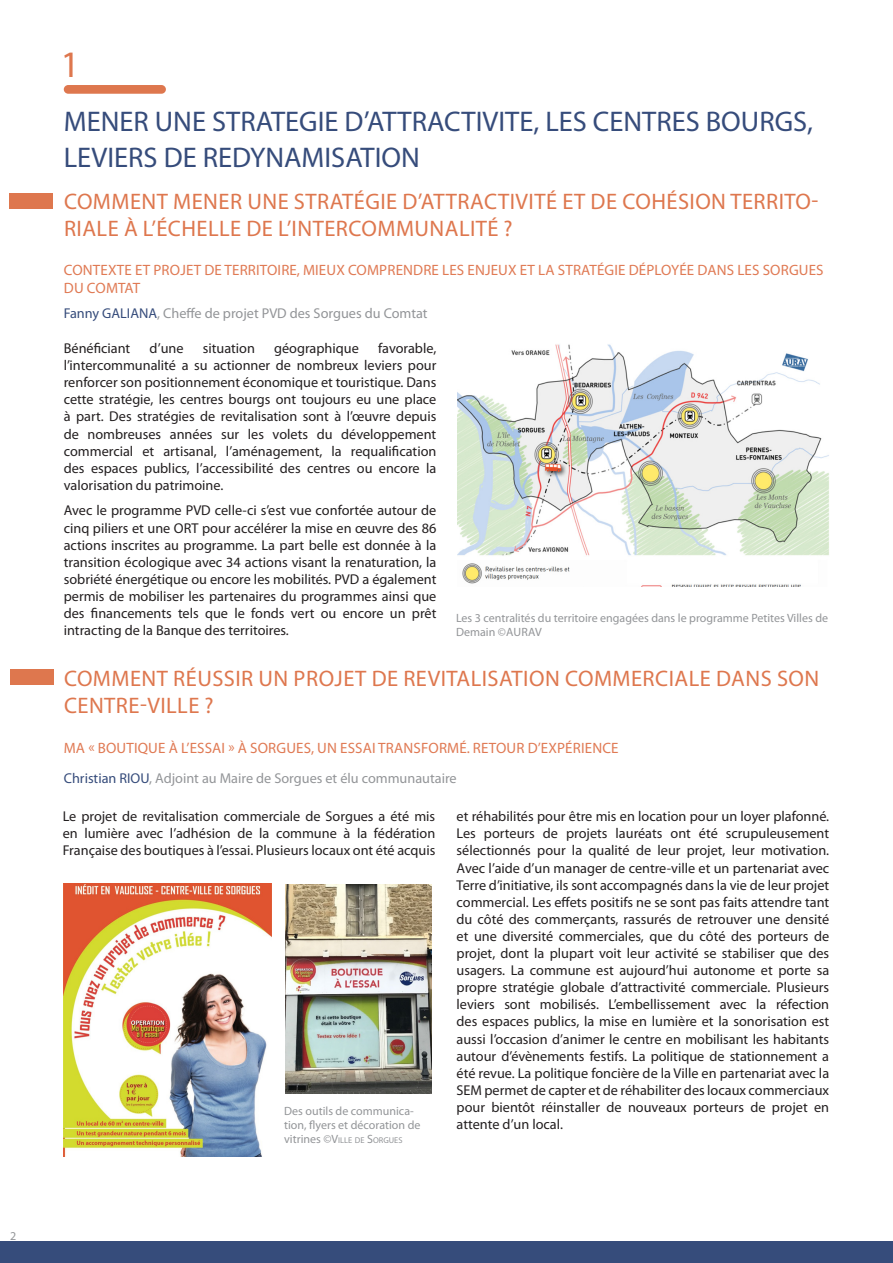
<style>
.page{position:relative;width:893px;height:1263px;background:#fff}
.page>*{position:absolute;margin:0;border:0;box-sizing:border-box;transform-origin:0 0}
.t1{font:37.5px "Myriad Pro";color:#de774e}
.t2{font:28.5px "Myriad Pro";color:#364c7b}
.t3{font:22.5px "Myriad Pro";letter-spacing:.02em;color:#de774e}
.t4{font:15px "Myriad Pro";letter-spacing:.01em;color:#e07a54}
.t5{font:14.25px/17.1px "Myriad Pro";color:#231f20;text-align:justify}
.t6{font:14.25px "Myriad Pro";color:#939598}
.t7{font:12px/14.4px "Myriad Pro";color:#939598}
.t8{font:8.4px "Myriad Pro";color:#939598}
.s1{color:#364c7b}
.s2{font-size:12px}
</style>
<div class="page">
<div style="left:64px;top:85px;width:102px;height:9px;background:#de774e;border-radius:4px"></div>
<div style="left:10px;top:193px;width:43px;height:16px;background:#de774e"></div>
<div style="left:0;top:1242px;width:893px;height:21px;background:#364c7b"></div>
<div style="left:10px;top:669px;width:44px;height:15px;background:#de774e"></div>
<img style="left:457px;top:344px;width:372px;height:242px">
<img style="left:64px;top:883px;width:207px;height:274px">
<img style="left:286px;top:884px;width:146px;height:210px">
<p class="t7" style="left:10px;top:1229px;width:8px">2</p>
<h1 class="t1" style="left:64px;top:41px;width:14px">1</h1>
<h2 class="t2" style="left:64px;top:103px;width:411px">MENER UNE STRATEGIE D’ATTRACTIVITE</h2>
<h2 class="t2" style="left:533px;top:103px;width:281px">, LES CENTRES BOURGS,</h2>
<h2 class="t2" style="left:64px;top:139px;width:14px">LEVIER</h2>
<h2 class="t2" style="left:144px;top:139px;width:278px">S DE REDYNAMISATION</h2>
<h3 class="t3" style="left:64px;top:188px;width:31px">Comm</h3>
<h3 class="t3" style="left:130px;top:188px;width:507px">ent mener un e stratégie d’attractivité et de coh</h3>
<h3 class="t3" style="left:666px;top:188px;width:153px">ésion territo-</h3>
<h3 class="t3" style="left:64px;top:215px;width:301px">riale à l’éch elle de l’intercommuna</h3>
<h3 class="t3" style="left:459px;top:215px;width:55px">lité ?</h3>
<p class="t4" style="left:64px;top:261px;width:295px">Contexte et proj et de territoire, mieux comp</p>
<p class="t4" style="left:387px;top:261px;width:320px">rendre les enj eux et la stratégie déployée dans</p>
<p class="t4" style="left:737px;top:261px;width:86px">les Sorgu es</p>
<p class="t4" style="left:64px;top:279px;width:78px">du Com tat</p>
<p class="t6" style="left:64px;top:304px;width:365px"><span class="s1">Fanny GALIANA</span>, Cheffe de projet PVD des Sorgues du Comtat</p>
<p class="t5" style="left:64px;top:339px;width:68px">Bénéficiant</p>
<p class="t5" style="left:150px;top:339px;width:35px">d’une</p>
<p class="t5" style="left:203px;top:339px;width:54px">situation</p>
<p class="t5" style="left:274px;top:339px;width:86px">géographique</p>
<p class="t5" style="left:64px;top:339px;width:374px;text-indent:314px">favorable, l’intercommunalité a su actionner de nombreux leviers pour renforcer son positionnement économique et touristique. Dans cette stratégie, les centres bourgs ont toujours eu une place à part. Des stratégies de revitalisation sont à l’œuvre depuis de nombreuses années sur les volets du développement commercial et artisanal, l’aménagement, la requalification des espaces publics, l’accessibilité des centres ou encore la valorisation du patrimoine.</p>
<p class="t5" style="left:64px;top:502px;width:374px">Avec le programme PVD celle-ci s’est vue confortée autour de cinq piliers et une ORT pour accélérer la mise en œuvre des 86 actions inscrites au programme. La part belle est donnée à la transition écologique avec 34 actions visant la renaturation, la sobriété énergétique ou encore les mobilités. PVD a également permis de mobiliser les partenaires du programmes ainsi que des financements tels que le fonds vert ou encore un prêt intracting de la Banque des territoires.</p>
<p class="t7" style="left:456px;top:611px;width:374px">Les 3 centralités du territoire engagées dans le programme Petites Villes de<br>Demain ©AURAV</p>
<h3 class="t3" style="left:64px;top:664px;width:31px">Comm</h3>
<h3 class="t3" style="left:130px;top:664px;width:452px">ent réussir un proj et de revitalisation comm</h3>
<h3 class="t3" style="left:631px;top:664px;width:100px">erciale dans</h3>
<h3 class="t3" style="left:777px;top:664px;width:15px">son</h3>
<h3 class="t3" style="left:64px;top:691px;width:151px">centre-ville ?</h3>
<p class="t4" style="left:64px;top:739px;width:44px">Ma « bou</p>
<p class="t4" style="left:126px;top:739px;width:278px">tique à l’essai » à Sorgu es, un essai transfo</p>
<p class="t4" style="left:439px;top:739px;width:181px">rmé. Retou r d’expérience</p>
<p class="t6" style="left:64px;top:769px;width:394px"><span class="s1">Christian RIOU</span>, Adjoint au Maire de Sorgues et élu communautaire</p>
<p class="t5" style="left:63px;top:808px;width:374px">Le projet de revitalisation commerciale de Sorgues a été mis en lumière avec l’adhésion de la commune à la fédération Française des boutiques à l’essai. Plusieurs locaux ont été acquis</p>
<p class="t5" style="left:457px;top:808px;width:374px">et réhabilités pour être mis en location pour un loyer plafonné.<br>Les porteurs de projets lauréats ont été scrupuleusement sélectionnés pour la qualité de leur projet, leur motivation.<br>Avec l’aide d’un manager de centre-ville et un partenariat avec Terre d’initiative, ils sont accompagnés dans la vie de leur projet commercial. Les effets positifs ne se sont pas faits attendre tant du côté des commerçants, rassurés de retrouver une densité et une diversité commerciales, que du côté des porteurs de projet, dont la plupart voit leur activité se stabiliser que des usagers. La commune est aujourd’hui autonome et porte sa propre stratégie globale d’attractivité commerciale. Plusieurs leviers sont mobilisés. L’embellissement avec la réfection des espaces publics, la mise en lumière et la sonorisation est aussi l’occasion d’animer le centre en mobilisant les habitants autour d’évènements festifs. La politique de stationnement a été revue. La politique foncière de la Ville en partenariat avec la SEM permet de capter et de réhabiliter des locaux commerciaux pour bientôt réinstaller de nouveaux porteurs de projet en attente d’un local.</p>
<p class="t7" style="left:284px;top:1103px;width:138px">Des outils de communica&shy;tion, flyers et décoration de</p>
<p class="t8" style="left:284px;top:1135px;width:119px"><span class="s2">vitrines ©</span><span class="s2">V</span>ILLE DE <span class="s2">S</span>ORGUES</p>
</div>
